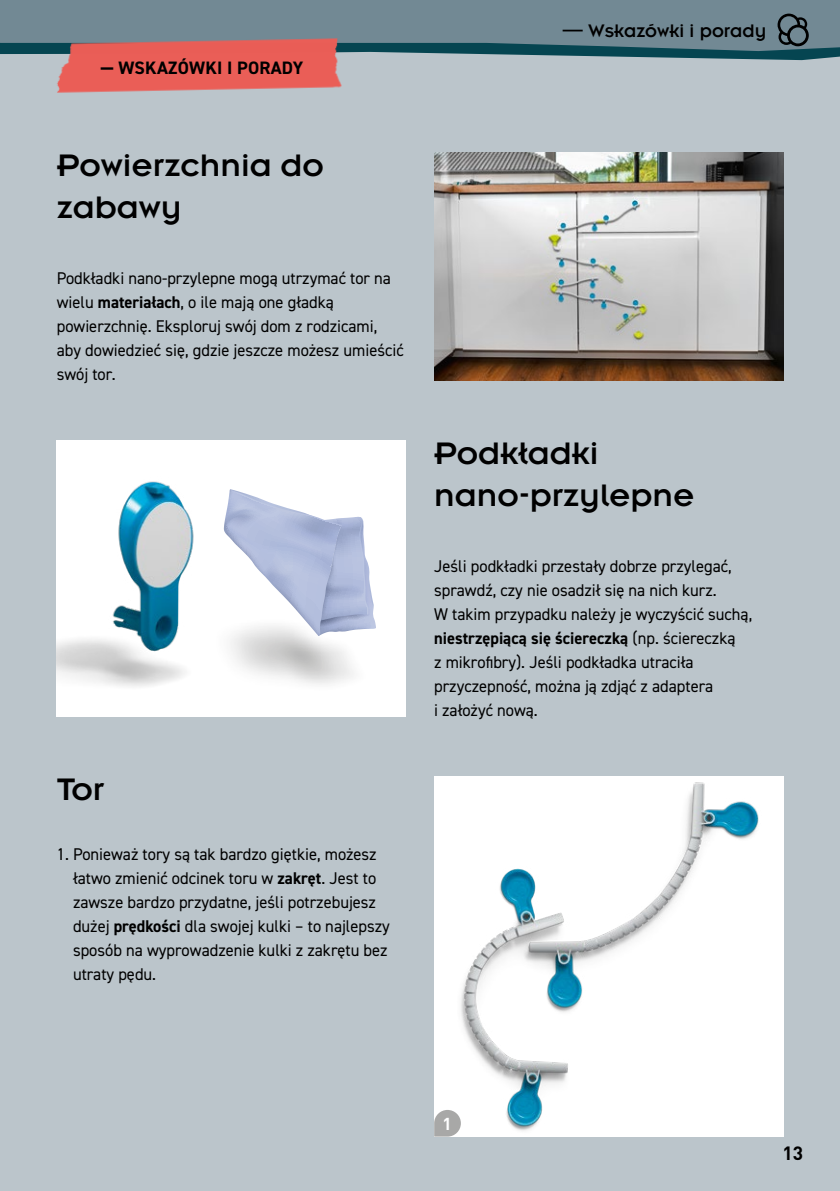
<style>
.page{position:relative;width:840px;height:1191px;background:#fff}
.page>*{position:absolute;margin:0;border:0;box-sizing:border-box;transform-origin:0 0}
.t1{font:34.2px/42px "Insignia LT Pro";color:#000;scale:1.05 1}
.t2{font:20px "Insignia LT Pro";color:#000}
.t3{font:700 19px "DINOT";color:#000}
.t4{font:700 18px "DIN2014";letter-spacing:.01em;color:#000}
.t5{font:700 17.2px "DINOT";color:#fff}
.t6{font:17px/24px "DIN2014";color:#000}
.s1{font-size:18.8px}
.s2{font-weight:700}
</style>
<div class="page">
<div style="left:0;top:0;width:839px;height:1191px;background:#bbc5cb"></div>
<img style="left:434px;top:152px;width:348px;height:228px">
<img style="left:434px;top:776px;width:348px;height:360px">
<div style="left:57px;top:440px;width:348px;height:276px;background:#fff"></div>
<svg style="left:0;top:51px;width:839px;height:9px"></svg>
<svg style="left:0;top:0;width:839px;height:51px;background:#69838e"></svg>
<svg style="left:777px;top:14px;width:31px;height:32px"></svg>
<img style="left:53px;top:38px;width:292px;height:55px">
<svg style="left:434px;top:1110px;width:26px;height:26px"></svg>
<img style="left:229px;top:636px;width:167px;height:81px">
<img style="left:57px;top:481px;width:172px;height:236px">
<svg style="left:224px;top:489px;width:152px;height:147px"></svg>
<p class="t4" style="left:100px;top:56px;width:204px"><span class="s1">—</span> WSKAZÓWKI I PORADY</p>
<p class="t2" style="left:562px;top:20px;width:205px">— Wskazówki i porady</p>
<p class="t2" style="left:568px;top:20px;width:215px">— Heading dummy text</p>
<h1 class="t1" style="left:57px;top:144px;width:256px">Powierzchnia do zabawy</h1>
<p class="t6" style="left:57px;top:266px;width:348px">Podkładki nano-przylepne mogą utrzymać tor na wielu <span class="s2">materiałach</span>, o ile mają one gładką powierzchnię. Eksploruj swój dom z rodzicami, aby dowiedzieć się, gdzie jeszcze możesz umieścić swój tor.</p>
<h1 class="t1" style="left:57px;top:768px;width:47px">Tor</h1>
<p class="t6" style="left:73px;top:842px;width:318px;text-indent:-16px">1. Ponieważ tory są tak bardzo giętkie, możesz łatwo zmienić odcinek toru w <span class="s2">zakręt</span>. Jest to zawsze bardzo przydatne, jeśli potrzebujesz dużej <span class="s2">prędkości</span> dla swojej kulki – to najlepszy sposób na wyprowadzenie kulki z zakrętu bez utraty pędu.</p>
<h1 class="t1" style="left:434px;top:432px;width:249px">Podkładki nano-przylepne</h1>
<p class="t6" style="left:434px;top:554px;width:319px">Jeśli podkładki przestały dobrze przylegać, sprawdź, czy nie osadził się na nich kurz.<br>W takim przypadku należy je wyczyścić suchą, <span class="s2">niestrzępiącą się ściereczką</span> (np. ściereczką<br>z mikrofibry). Jeśli podkładka utraciła przyczepność, można ją zdjąć z adaptera<br>i założyć nową.</p>
<p class="t5" style="left:442px;top:1112px;width:11px">1</p>
<p class="t3" style="left:782px;top:1140px;width:22px">13</p>
</div>
